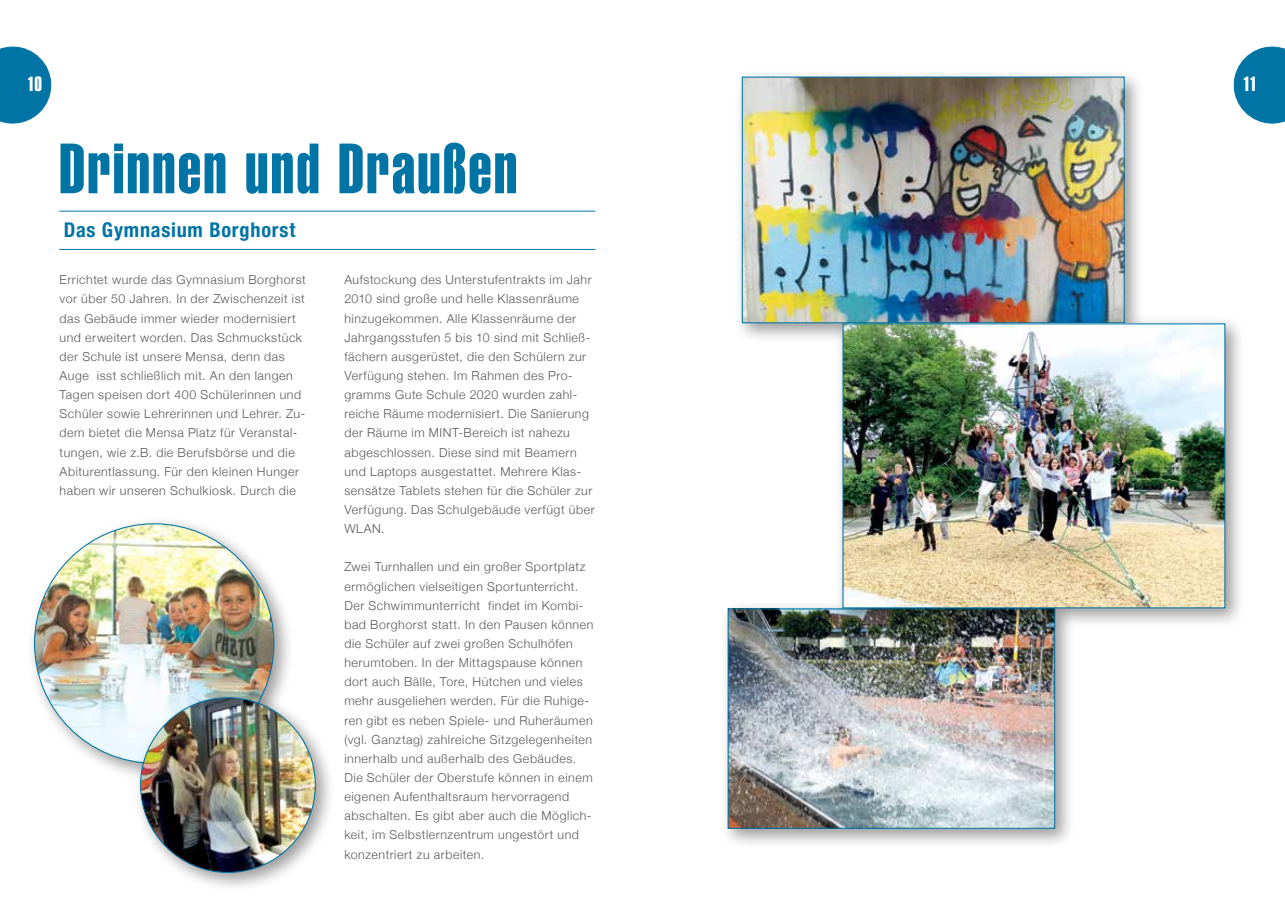
<style>
.page{position:relative;width:1285px;height:919px;background:#fff}
.page>*{position:absolute;margin:0;border:0;box-sizing:border-box;transform-origin:0 0}
.t1{font:69.75px "Helvetica Extra Compressed";letter-spacing:.035em;color:#0074a4}
.t2{font:700 condensed 20.25px "Helvetica Neue";letter-spacing:.035em;color:#0074a4}
.t3{font:20.25px "Helvetica Extra Compressed";color:#fff}
.t4{font:300 12.3px/19.2px "Helvetica Neue";letter-spacing:.045em;color:#58595b}
</style>
<div class="page">
<div style="left:733px;top:68px;width:411px;height:275px;background:#000;opacity:.4"></div>
<img style="left:743px;top:79px;width:379px;height:242px">
<div style="left:741px;top:77px;width:383px;height:246px;border:1px solid #0074a4"></div>
<svg style="left:1233px;top:47px;width:51px;height:76px"></svg>
<svg style="left:0;top:47px;width:51px;height:76px;background:#2789b1"></svg>
<div style="left:719px;top:600px;width:356px;height:249px;background:#000;opacity:.4"></div>
<img style="left:729px;top:610px;width:323px;height:216px">
<div style="left:727px;top:608px;width:327px;height:220px;border:1px solid #0074a4"></div>
<div style="left:834px;top:315px;width:411px;height:313px;background:#000;opacity:.4"></div>
<img style="left:844px;top:325px;width:379px;height:281px">
<hr style="left:59px;top:211px;width:536px;height:1px;background:#0074a4">
<hr style="left:59px;top:249px;width:536px;height:1px;background:#0074a4">
<div style="left:26px;top:515px;width:268px;height:268px;background:#000;opacity:.4"></div>
<img style="left:35px;top:524px;width:239px;height:239px;border-radius:120px">
<div style="left:132px;top:689px;width:204px;height:204px;background:#000;opacity:.4"></div>
<img style="left:141px;top:697px;width:174px;height:175px;border-radius:87px">
<h2 class="t3" style="left:28px;top:72px;width:16px">10</h2>
<h2 class="t3" style="left:1242px;top:72px;width:16px">11</h2>
<h1 class="t1" style="left:59px;top:126px;width:459px">Drinnen und Draußen</h1>
<h2 class="t2" style="left:64px;top:213px;width:233px">Das Gymnasium Borghorst</h2>
<p class="t4" style="left:60px;top:269px;width:248px">Errichtet wurde das Gymnasium Borghorst vor über 50 Jahren. In der Zwischenzeit ist das Gebäude immer wieder modernisiert und erweitert worden. Das Schmuckstück der Schule ist unsere Mensa, denn das Auge isst schließlich mit. An den langen Tagen speisen dort 400 Schülerinnen und Schüler sowie Lehrerinnen und Lehrer. Zu&shy;dem bietet die Mensa Platz für Veranstal&shy;tungen, wie z.B. die Berufsbörse und die Abiturentlassung. Für den kleinen Hunger haben wir unseren Schulkiosk. Durch die</p>
<p class="t4" style="left:344px;top:269px;width:252px">Aufstockung des Unterstufentrakts im Jahr 2010 sind große und helle Klassenräume hinzugekommen. Alle Klassenräume der Jahrgangsstufen 5 bis 10 sind mit Schließ&shy;fächern ausgerüstet, die den Schülern zur Verfügung stehen. Im Rahmen des Pro&shy;gramms Gute Schule 2020 wurden zahl&shy;reiche Räume modernisiert. Die Sanierung der Räume im MINT-Bereich ist nahezu abgeschlossen. Diese sind mit Beamern und Laptops ausgestattet. Mehrere Klas&shy;sensätze Tablets stehen für die Schüler zur Verfügung. Das Schulgebäude verfügt über WLAN.</p>
<p class="t4" style="left:344px;top:556px;width:250px">Zwei Turnhallen und ein großer Sportplatz ermöglichen vielseitigen Sportunterricht.<br>Der Schwimmunterricht findet im Kombi&shy;bad Borghorst statt. In den Pausen können die Schüler auf zwei großen Schulhöfen herumtoben. In der Mittagspause können dort auch Bälle, Tore, Hütchen und vieles mehr ausgeliehen werden. Für die Ruhige&shy;ren gibt es neben Spiele- und Ruheräumen (vgl. Ganztag) zahlreiche Sitzgelegenheiten innerhalb und außerhalb des Gebäudes.<br>Die Schüler der Oberstufe können in einem eigenen Aufenthaltsraum hervorragend abschalten. Es gibt aber auch die Möglich&shy;keit, im Selbstlernzentrum ungestört und konzentriert zu arbeiten.</p>
</div>
